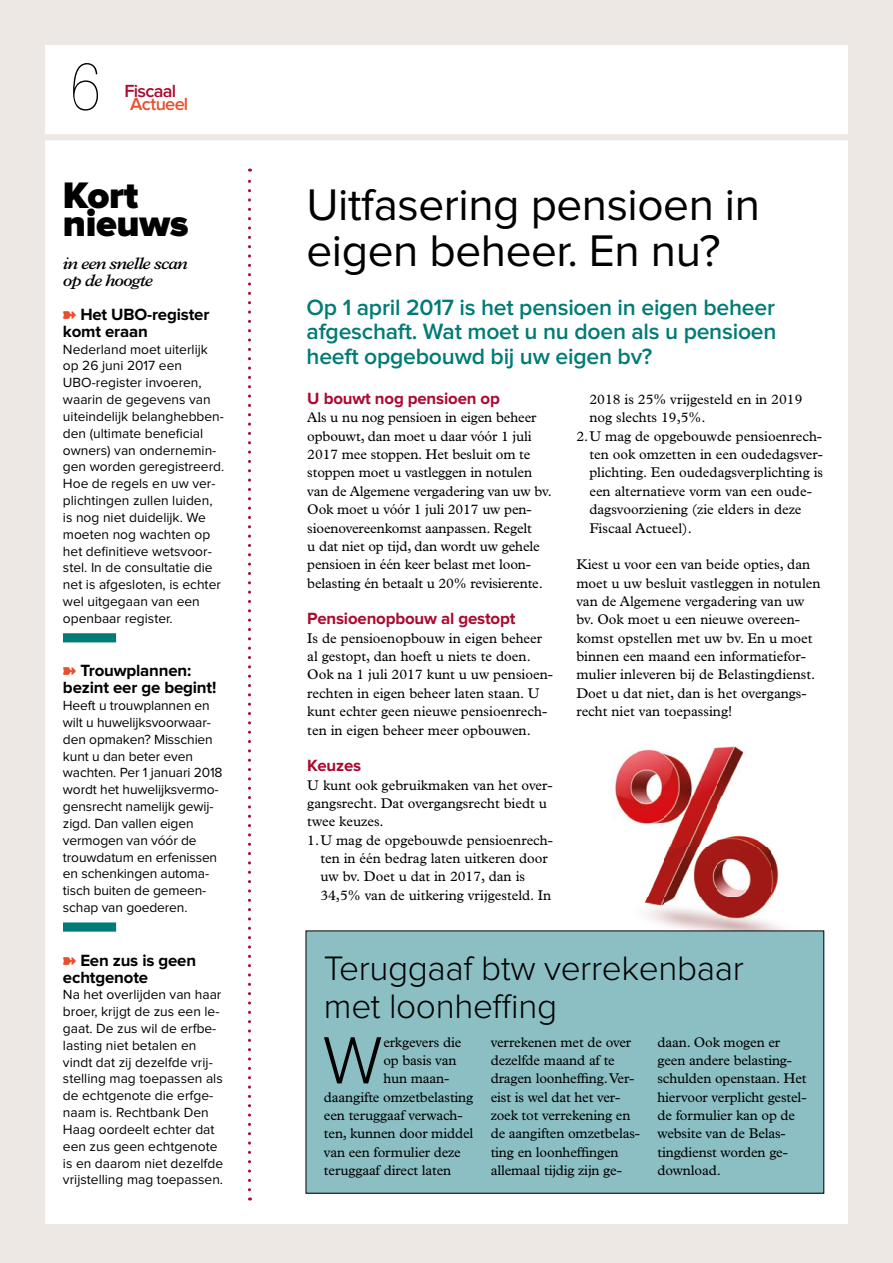
<style>
.page{position:relative;width:893px;height:1263px;background:#eee8e4}
.page>*{position:absolute;margin:0;border:0;box-sizing:border-box;transform-origin:0 0}
.t1{font:300 69.15px "Proxima Nova";color:#000}
.t2{font:100 64.2px "Glypha LT Std";color:#000}
.t3{font:45.9px/45.9px "Proxima Nova";letter-spacing:-.01em;color:#000}
.t4{font:900 38.25px/27.6px "Proxima Nova";letter-spacing:-.01em;color:#000}
.t5{font:300 35.25px/38.2px "Proxima Nova";letter-spacing:-.01em;color:#000}
.t6{font:600 22.95px/24.5px "Proxima Nova";letter-spacing:-.01em;color:#007b76;text-align:justify}
.t7{font:600 18.15px "Proxima Nova";letter-spacing:-.04em;color:#aa0a2f}
.t8{font:600 18.15px "Proxima Nova";letter-spacing:-.035em;color:#e94f2d}
.t9{font:700 16.8px/16.8px "Proxima Nova";letter-spacing:-.01em;color:#000}
.t10{font:700 16.8px "Proxima Nova";letter-spacing:-.01em;color:#aa0a2f}
.t11{font:italic 600 16.8px/16.8px "Plantin Std";letter-spacing:-.05em;color:#000}
.t12{font:14.1px/18.3px "Plantin Std";color:#000}
.t13{font:13.8px/16.8px "Proxima Nova";color:#000}
</style>
<div class="page">
<div style="left:46px;top:45px;width:802px;height:1179px;background:#fff"></div>
<div style="left:0;top:134px;width:893px;height:6px;background:#eee8e4"></div>
<img style="left:614px;top:746px;width:170px;height:184px">
<svg style="left:248px;top:169px;width:3px;height:1021px"></svg>
<div style="left:63px;top:633px;width:53px;height:9px;background:#007b76"></div>
<div style="left:63px;top:922px;width:53px;height:10px;background:#007b76"></div>
<div style="left:306px;top:931px;width:518px;height:262px;background:#8bbfc3"></div>
<h2 class="t2" style="left:69px;top:50px;width:34px">6</h2>
<p class="t7" style="left:124px;top:82px;width:53px">Fiscaal</p>
<p class="t8" style="left:130px;top:96px;width:60px">Actueel</p>
<h3 class="t4" style="left:63px;top:183px;width:127px">Kort nieuws</h3>
<p class="t11" style="left:63px;top:256px;width:126px">in een snelle scan op de hoogte</p>
<p class="t9" style="left:63px;top:307px;width:148px;text-indent:17px">Het UBO-register komt eraan</p>
<p class="t13" style="left:63px;top:341px;width:163px">Nederland moet uiterlijk op 26 juni 2017 een<br>UBO-register invoeren, waarin de gegevens van uiteindelijk belanghebben&shy;den (ultimate beneficial owners) van ondernemin&shy;gen worden geregistreerd.<br>Hoe de regels en uw ver&shy;plichtingen zullen luiden, is nog niet duidelijk. We moeten nog wachten op het definitieve wetsvoor&shy;stel. In de consultatie die net is afgesloten, is echter wel uitgegaan van een openbaar register.</p>
<p class="t9" style="left:63px;top:663px;width:155px;text-align:center">Trouwplannen: bezint eer ge begint!</p>
<p class="t13" style="left:63px;top:698px;width:161px">Heeft u trouwplannen en wilt u huwelijksvoorwaar&shy;den opmaken? Misschien kunt u dan beter even wachten. Per 1 januari 2018 wordt het huwelijksvermo&shy;gensrecht namelijk gewij&shy;zigd. Dan vallen eigen vermogen van vóór de trouwdatum en erfenissen en schenkingen automa&shy;tisch buiten de gemeen&shy;schap van goederen.</p>
<p class="t9" style="left:63px;top:952px;width:135px;text-indent:17px">Een zus is geen echtgenote</p>
<p class="t13" style="left:63px;top:987px;width:162px">Na het overlijden van haar broer, krijgt de zus een le&shy;gaat. De zus wil de erfbe&shy;lasting niet betalen en vindt dat zij dezelfde vrij&shy;stelling mag toepassen als de echtgenote die erfge&shy;naam is. Rechtbank Den<br>Haag oordeelt echter dat een zus geen echtgenote is en daarom niet dezelfde vrijstelling mag toepassen.</p>
<h3 class="t3" style="left:307px;top:184px;width:455px">Uitfasering pensioen in eigen beheer. En nu?</h3>
<h3 class="t6" style="left:307px;top:296px;width:471px">Op 1 april 2017 is het pensioen in eigen beheer afgeschaft. Wat moet u nu doen als u pensioen heeft opgebouwd bij uw eigen bv?</h3>
<p class="t10" style="left:307px;top:391px;width:194px">U bouwt nog pensioen op</p>
<p class="t12" style="left:307px;top:409px;width:246px">Als u nu nog pensioen in eigen beheer opbouwt, dan moet u daar vóór 1 juli 2017 mee stoppen. Het besluit om te stoppen moet u vastleggen in notulen van de Algemene vergadering van uw bv.<br>Ook moet u vóór 1 juli 2017 uw pen&shy;sioenovereenkomst aanpassen. Regelt<br>u dat niet op tijd, dan wordt uw gehele pensioen in één keer belast met loon&shy;belasting én betaalt u 20% revisierente.</p>
<p class="t10" style="left:307px;top:611px;width:210px">Pensioenopbouw al gestopt</p>
<p class="t12" style="left:307px;top:629px;width:247px">Is de pensioenopbouw in eigen beheer al gestopt, dan hoeft u niets te doen.<br>Ook na 1 juli 2017 kunt u uw pensioen&shy;rechten in eigen beheer laten staan. U kunt echter geen nieuwe pensioenrech&shy;ten in eigen beheer meer opbouwen.</p>
<p class="t10" style="left:307px;top:758px;width:55px">Keuzes</p>
<p class="t12" style="left:307px;top:776px;width:247px">U kunt ook gebruikmaken van het over&shy;gangsrecht. Dat overgangsrecht biedt u twee keuzes.</p>
<p class="t12" style="left:320px;top:831px;width:234px;text-indent:-13px">1. U mag de opgebouwde pensioenrech&shy;ten in één bedrag laten uitkeren door uw bv. Doet u dat in 2017, dan is 34,5% van de uitkering vrijgesteld. In</p>
<p class="t12" style="left:589px;top:390px;width:215px">2018 is 25% vrijgesteld en in 2019 nog slechts 19,5%.</p>
<p class="t12" style="left:589px;top:427px;width:235px;text-indent:-13px">2. U mag de opgebouwde pensioenrech&shy;ten ook omzetten in een oudedagsver&shy;plichting. Een oudedagsverplichting is een alternatieve vorm van een oude&shy;dagsvoorziening (zie elders in deze Fiscaal Actueel).</p>
<p class="t12" style="left:576px;top:555px;width:246px">Kiest u voor een van beide opties, dan moet u uw besluit vastleggen in notulen van de Algemene vergadering van uw bv. Ook moet u een nieuwe overeen&shy;komst opstellen met uw bv. En u moet binnen een maand een informatiefor&shy;mulier inleveren bij de Belastingdienst.<br>Doet u dat niet, dan is het overgangs&shy;recht niet van toepassing!</p>
<h3 class="t5" style="left:324px;top:950px;width:421px">Teruggaaf btw verrekenbaar met loonheffing</h3>
<h1 class="t1" style="left:323px;top:1029px;width:62px">W</h1>
<p class="t12" style="left:383px;top:1033px;width:80px">erkgevers die</p>
<p class="t12" style="left:491px;top:1033px;width:151px">verrekenen met de over dezelfde maand af te dragen loonheffing. Ver&shy;eist is wel dat het ver&shy;zoek tot verrekening en de aangiften omzetbelas&shy;ting en loonheffingen allemaal tijdig zijn ge-</p>
<p class="t12" style="left:657px;top:1033px;width:151px">daan. Ook mogen er geen andere belasting&shy;schulden openstaan. Het hiervoor verplicht gestel&shy;de formulier kan op de website van de Belas&shy;tingdienst worden ge&shy;download.</p>
<p class="t12" style="left:383px;top:1051px;width:75px">op basis van</p>
<p class="t12" style="left:383px;top:1069px;width:68px">hun maan-</p>
<p class="t12" style="left:324px;top:1088px;width:151px">daangifte omzetbelasting</p>
<p class="t12" style="left:324px;top:1106px;width:140px">een teruggaaf verwach-</p>
<p class="t12" style="left:324px;top:1125px;width:151px">ten, kunnen door middel</p>
<p class="t12" style="left:324px;top:1143px;width:138px">van een formulier deze</p>
<p class="t12" style="left:324px;top:1161px;width:129px">teruggaaf direct laten</p>
</div>
